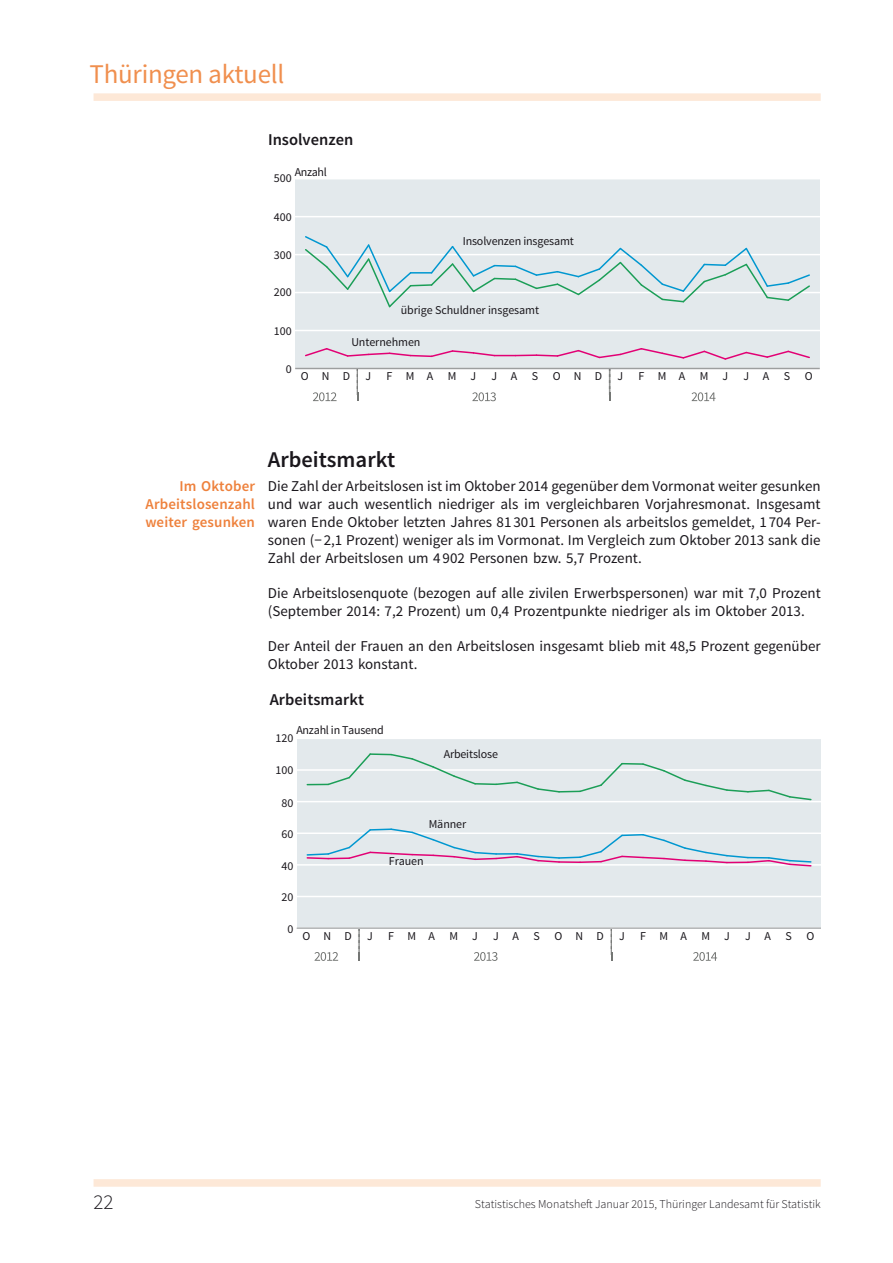
<style>
.page{position:relative;width:893px;height:1263px;background:#fff}
.page>*{position:absolute;margin:0;border:0;box-sizing:border-box;transform-origin:0 0}
.t1{font:27px "Source Sans Pro";letter-spacing:-.01em;color:#f08f4e}
.Überschrift1{font:600 22.5px "Source Sans Pro";color:#1a171c}
.t2{font:300 21px "Source Sans Pro";color:#1a171c}
.t3{font:600 16.5px "Source Sans Pro";letter-spacing:.005em;color:#1a171c}
.Text{font:15px/18px "Source Sans Pro";color:#1a171c}
.t4{font:600 15px/18px "Source Sans Pro";letter-spacing:.01em;color:#ee813c;text-align:justify}
.t5{font:13.5px "Source Sans Pro";color:#747674}
.t6{font:12px "Source Sans Pro";letter-spacing:-.005em;color:#1a171c}
.t7{font:300 12px "Source Sans Pro";color:#1a171c}
</style>
<div class="page">
<div style="left:94px;top:1179px;width:727px;height:8px;background:#fde8d7"></div>
<div style="left:94px;top:93px;width:727px;height:8px;background:#fde8d7"></div>
<div style="left:295px;top:179px;width:525px;height:189px;background:#e3e9ec"></div>
<hr style="left:295px;top:330px;width:525px;height:1px;background:#fff">
<hr style="left:295px;top:292px;width:525px;height:1px;background:#fff">
<hr style="left:295px;top:254px;width:525px;height:1px;background:#fff">
<hr style="left:295px;top:216px;width:525px;height:1px;background:#fff">
<hr style="left:295px;top:368px;width:525px;height:1px;background:#9c9e9f">
<svg style="left:305px;top:348px;width:210px;height:10px"></svg>
<hr style="left:515px;top:354px;width:21px;height:2px;background:#e20074">
<svg style="left:535px;top:348px;width:275px;height:12px"></svg>
<svg style="left:305px;top:236px;width:505px;height:72px"></svg>
<svg style="left:313px;top:392px;width:24px;height:9px"></svg>
<svg style="left:472px;top:392px;width:24px;height:9px"></svg>
<svg style="left:609px;top:392px;width:2px;height:9px"></svg>
<svg style="left:692px;top:392px;width:23px;height:9px"></svg>
<div style="left:297px;top:738px;width:524px;height:190px;background:#e3e9ec"></div>
<hr style="left:297px;top:896px;width:524px;height:1px;background:#fff">
<hr style="left:297px;top:864px;width:524px;height:2px;background:#fff">
<hr style="left:297px;top:832px;width:524px;height:2px;background:#fff">
<hr style="left:297px;top:801px;width:524px;height:1px;background:#fff">
<hr style="left:297px;top:769px;width:524px;height:2px;background:#fff">
<hr style="left:297px;top:738px;width:524px;height:1px;background:#fff">
<hr style="left:297px;top:927px;width:524px;height:2px;background:#b1b3b4">
<svg style="left:307px;top:753px;width:316px;height:40px"></svg>
<hr style="left:622px;top:763px;width:21px;height:2px;background:#1b9e57">
<svg style="left:641px;top:763px;width:171px;height:38px"></svg>
<svg style="left:306px;top:828px;width:506px;height:39px"></svg>
<svg style="left:314px;top:952px;width:24px;height:9px"></svg>
<svg style="left:474px;top:952px;width:24px;height:9px"></svg>
<svg style="left:693px;top:952px;width:24px;height:9px"></svg>
<h1 class="t1" style="left:90px;top:57px;width:196px">Thüringen aktuell</h1>
<p class="t3" style="left:268px;top:129px;width:87px">Insolvenzen</p>
<p class="t6" style="left:295px;top:164px;width:33px">Anzahl</p>
<p class="t6" style="left:274px;top:171px;width:19px">500</p>
<p class="t6" style="left:274px;top:210px;width:19px">400</p>
<p class="t6" style="left:274px;top:247px;width:19px">300</p>
<p class="t6" style="left:463px;top:234px;width:113px">Insolvenzen insgesamt</p>
<p class="t6" style="left:274px;top:285px;width:19px">200</p>
<p class="t6" style="left:274px;top:324px;width:19px">100</p>
<p class="t6" style="left:286px;top:361px;width:7px">0</p>
<p class="t6" style="left:401px;top:303px;width:140px">übrige Schuldner insgesamt</p>
<p class="t6" style="left:351px;top:334px;width:71px">Unternehmen</p>
<p class="t5" style="left:356px;top:358px;width:5px">I</p>
<p class="t5" style="left:608px;top:358px;width:5px">I</p>
<p class="t5" style="left:356px;top:364px;width:5px">I</p>
<p class="t5" style="left:608px;top:364px;width:5px">I</p>
<p class="t5" style="left:356px;top:370px;width:5px">I</p>
<p class="t5" style="left:608px;top:370px;width:5px">I</p>
<p class="t5" style="left:356px;top:376px;width:5px">I</p>
<p class="t5" style="left:608px;top:376px;width:5px">I</p>
<p class="t5" style="left:356px;top:382px;width:5px">I</p>
<p class="t5" style="left:608px;top:382px;width:5px">I</p>
<p class="t6" style="left:301px;top:369px;width:51px">OND</p>
<p class="t6" style="left:365px;top:369px;width:7px">J</p>
<p class="t6" style="left:386px;top:369px;width:91px">FMAMJ</p>
<p class="t6" style="left:491px;top:369px;width:112px">JASOND</p>
<p class="t6" style="left:617px;top:369px;width:7px">J</p>
<p class="t6" style="left:638px;top:369px;width:91px">FMAMJ</p>
<p class="t6" style="left:743px;top:369px;width:71px">JASO</p>
<p class="t4" style="left:145px;top:477px;width:111px;text-indent:34px">Im Oktober Arbeitslosenzahl weiter gesunken</p>
<p class="Überschrift1" style="left:268px;top:445px;width:129px">Arbeitsmarkt</p>
<p class="Text" style="left:268px;top:477px;width:554px;text-align:justify">Die Zahl der Arbeitslosen ist im Oktober 2014 gegenüber dem Vormonat weiter gesunken und war auch wesentlich niedriger als im vergleichbaren Vorjahresmonat. Insgesamt waren Ende Oktober letzten Jahres 81 301 Personen als arbeitslos gemeldet, 1 704 Per&shy;sonen (− 2,1 Prozent) weniger als im Vormonat. Im Vergleich zum Oktober 2013 sank die Zahl der Arbeitslosen um 4 902 Personen bzw. 5,7 Prozent.</p>
<p class="Text" style="left:268px;top:584px;width:554px">Die Arbeitslosenquote (bezogen auf alle zivilen Erwerbspersonen) war mit 7,0 Prozent (September 2014: 7,2 Prozent) um 0,4 Prozentpunkte niedriger als im Oktober 2013.</p>
<p class="Text" style="left:268px;top:637px;width:554px">Der Anteil der Frauen an den Arbeitslosen insgesamt blieb mit 48,5 Prozent gegenüber<br>Oktober 2013 konstant.</p>
<p class="t3" style="left:270px;top:689px;width:96px">Arbeitsmarkt</p>
<p class="t6" style="left:296px;top:723px;width:89px">Anzahl in Tausend</p>
<p class="t6" style="left:275px;top:731px;width:19px">120</p>
<p class="t6" style="left:275px;top:762px;width:19px">100</p>
<p class="t6" style="left:281px;top:795px;width:13px">80</p>
<p class="t6" style="left:281px;top:827px;width:13px">60</p>
<p class="t6" style="left:444px;top:746px;width:56px">Arbeitslose</p>
<p class="t6" style="left:429px;top:816px;width:39px">Männer</p>
<p class="t6" style="left:281px;top:858px;width:13px">40</p>
<p class="t6" style="left:281px;top:890px;width:13px">20</p>
<p class="t6" style="left:287px;top:921px;width:7px">0</p>
<p class="t6" style="left:389px;top:853px;width:36px">Frauen</p>
<p class="t5" style="left:357px;top:918px;width:5px">I</p>
<p class="t5" style="left:610px;top:918px;width:5px">I</p>
<p class="t5" style="left:357px;top:924px;width:5px">I</p>
<p class="t5" style="left:610px;top:924px;width:5px">I</p>
<p class="t5" style="left:357px;top:930px;width:5px">I</p>
<p class="t5" style="left:610px;top:930px;width:5px">I</p>
<p class="t5" style="left:357px;top:936px;width:5px">I</p>
<p class="t5" style="left:610px;top:936px;width:5px">I</p>
<p class="t5" style="left:357px;top:942px;width:5px">I</p>
<p class="t5" style="left:610px;top:942px;width:5px">I</p>
<p class="t6" style="left:302px;top:929px;width:51px">OND</p>
<p class="t6" style="left:367px;top:929px;width:7px">J</p>
<p class="t6" style="left:388px;top:929px;width:91px">FMAMJ</p>
<p class="t6" style="left:493px;top:929px;width:112px">JASOND</p>
<p class="t6" style="left:619px;top:929px;width:7px">J</p>
<p class="t6" style="left:640px;top:929px;width:91px">FMAMJ</p>
<p class="t6" style="left:745px;top:929px;width:71px">JASO</p>
<h3 class="t2" style="left:94px;top:1189px;width:22px">22</h3>
<p class="t7" style="left:475px;top:1197px;width:347px">Statistisches Monatsheft Januar 2015, Thüringer Landesamt für Statistik</p>
</div>
